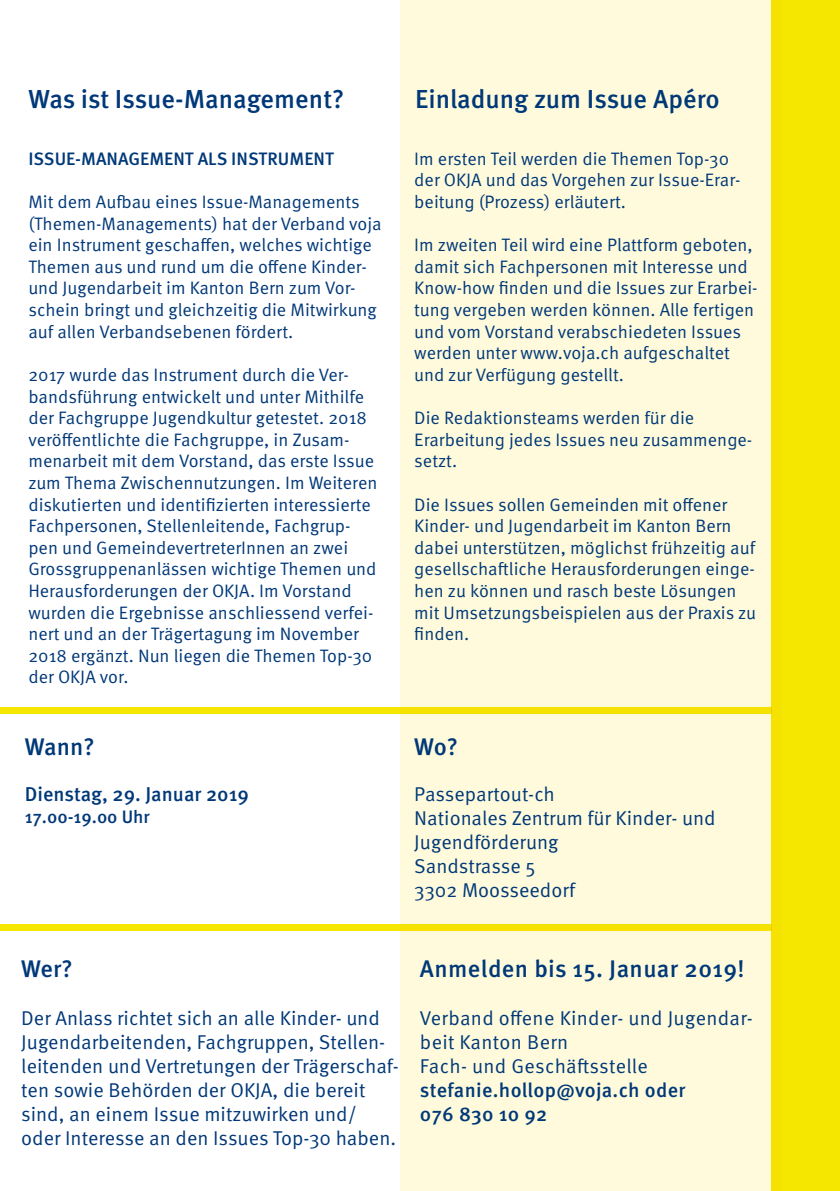
<style>
.page{position:relative;width:840px;height:1191px;background:#fff}
.page>*{position:absolute;margin:0;border:0;box-sizing:border-box;transform-origin:0 0}
.t1{font:500 26px "Meta OT";color:#003878}
.t2{font:500 24px "Meta OT";letter-spacing:.015em;color:#003878}
.t3{font:20px/24px "Meta OT Norm";color:#003878}
.t4{font:500 20px/24px "Meta OT";letter-spacing:.005em;color:#003878}
.t5{font:18px/21.6px "Meta OT Norm";color:#003878}
.t6{font:500 18px "Meta OT";color:#003878}
</style>
<div class="page">
<div style="left:400px;top:0;width:380px;height:1191px;background:#fefadb"></div>
<div style="left:771px;top:0;width:68px;height:1191px;background:#f6e700"></div>
<div style="left:0;top:924px;width:771px;height:6px;background:#f6e700"></div>
<div style="left:0;top:707px;width:771px;height:7px;background:#f6e700"></div>
<h1 class="t1" style="left:28px;top:82px;width:317px">Was ist Issue-Management?</h1>
<h1 class="t1" style="left:415px;top:82px;width:306px">Einladung zum Issue Apéro</h1>
<p class="t6" style="left:28px;top:147px;width:307px">ISSUE-MANAGEMENT ALS INSTRUMENT</p>
<p class="t5" style="left:28px;top:191px;width:354px">Mit dem Aufbau eines Issue-Managements (Themen-Managements) hat der Verband voja ein Instrument geschaffen, welches wichtige Themen aus und rund um die offene Kinder&shy;und Jugendarbeit im Kanton Bern zum Vor&shy;schein bringt und gleichzeitig die Mitwirkung auf allen Verbandsebenen fördert.</p>
<p class="t5" style="left:28px;top:364px;width:350px">2017 wurde das Instrument durch die Ver&shy;bandsführung entwickelt und unter Mithilfe der Fachgruppe Jugendkultur getestet. 2018 veröffentlichte die Fachgruppe, in Zusam&shy;menarbeit mit dem Vorstand, das erste Issue zum Thema Zwischennutzungen. Im Weiteren diskutierten und identifizierten interessierte Fachpersonen, Stellenleitende, Fachgrup&shy;pen und GemeindevertreterInnen an zwei Grossgruppenanlässen wichtige Themen und Herausforderungen der OKJA. Im Vorstand wurden die Ergebnisse anschliessend verfei&shy;nert und an der Trägertagung im November 2018 ergänzt. Nun liegen die Themen Top-30 der OKJA vor.</p>
<p class="t5" style="left:414px;top:148px;width:327px">Im ersten Teil werden die Themen Top-30 der OKJA und das Vorgehen zur Issue-Erar&shy;beitung (Prozess) erläutert.</p>
<p class="t5" style="left:414px;top:234px;width:345px">Im zweiten Teil wird eine Plattform geboten, damit sich Fachpersonen mit Interesse und Know-how finden und die Issues zur Erarbei&shy;tung vergeben werden können. Alle fertigen und vom Vorstand verabschiedeten Issues werden unter www.voja.ch aufgeschaltet und zur Verfügung gestellt.</p>
<p class="t5" style="left:414px;top:407px;width:339px">Die Redaktionsteams werden für die<br>Erarbeitung jedes Issues neu zusammenge&shy;setzt.</p>
<p class="t5" style="left:414px;top:494px;width:343px">Die Issues sollen Gemeinden mit offener Kinder- und Jugendarbeit im Kanton Bern dabei unterstützen, möglichst frühzeitig auf gesellschaftliche Herausforderungen einge&shy;hen zu können und rasch beste Lösungen mit Umsetzungsbeispielen aus der Praxis zu finden.</p>
<h2 class="t2" style="left:25px;top:732px;width:71px">Wann?</h2>
<p class="t4" style="left:25px;top:782px;width:225px">Dienstag, 29. Januar 2019</p>
<p class="t6" style="left:25px;top:805px;width:126px">17.00-19.00 Uhr</p>
<h2 class="t2" style="left:414px;top:732px;width:45px">Wo?</h2>
<p class="t3" style="left:414px;top:782px;width:302px">Passepartout-ch<br>Nationales Zentrum für Kinder- und<br>Jugendförderung<br>Sandstrasse 5<br>3302 Moosseedorf</p>
<h2 class="t2" style="left:21px;top:953px;width:53px">Wer?</h2>
<p class="t3" style="left:21px;top:1006px;width:379px">Der Anlass richtet sich an alle Kinder- und Jugendarbeitenden, Fachgruppen, Stellen&shy;leitenden und Vertretungen der Trägerschaf&shy;ten sowie Behörden der OKJA, die bereit sind, an einem Issue mitzuwirken und/ oder Interesse an den Issues Top-30 haben.</p>
<h2 class="t2" style="left:420px;top:953px;width:326px">Anmelden bis 15. Januar 2019!</h2>
<p class="t3" style="left:420px;top:1006px;width:334px">Verband offene Kinder- und Jugendar&shy;beit Kanton Bern<br>Fach- und Geschäftsstelle</p>
<p class="t4" style="left:420px;top:1078px;width:267px">stefanie.hollop@voja.ch oder<br>076 830 10 92</p>
</div>
